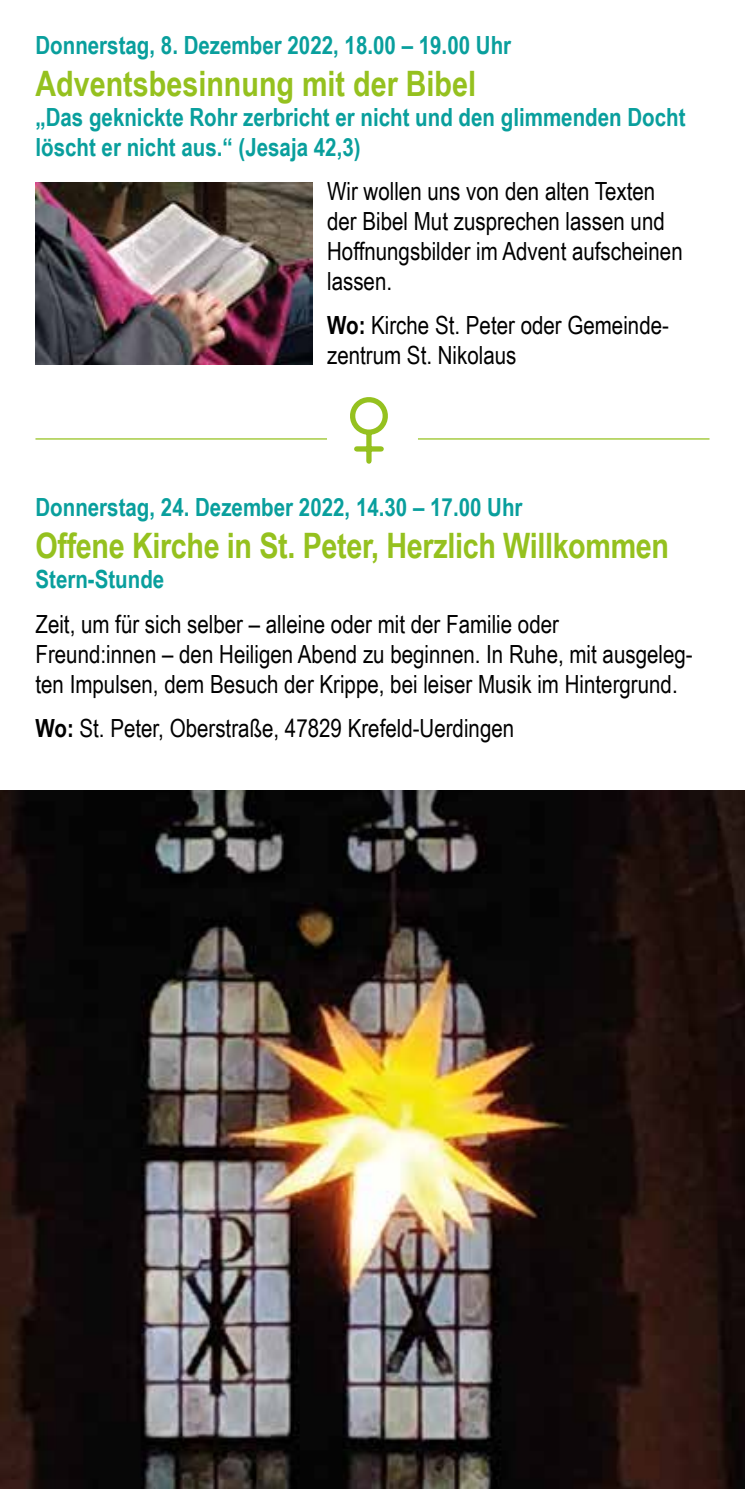
<style>
.page{position:relative;width:745px;height:1489px;background:#fff}
.page>*{position:absolute;margin:0;border:0;box-sizing:border-box;transform-origin:0 0}
.t1{font:700 35px "Arial Narrow";letter-spacing:-.01em;color:#95c11f}
.t2{font:25px/30px "Arial Narrow";color:#000}
.t3{font:700 25px/30px "Arial Narrow";color:#099f9d}
.s1{font-weight:700}
</style>
<div class="page">
<img style="left:0;top:790px;width:744px;height:698px">
<img style="left:35px;top:182px;width:278px;height:182px">
<hr style="left:35px;top:438px;width:292px;height:1px;background:#95c11f">
<svg style="left:350px;top:397px;width:38px;height:67px"></svg>
<hr style="left:417px;top:438px;width:292px;height:1px;background:#95c11f">
<p class="t3" style="left:35px;top:29px;width:477px">Donnerstag, 8. Dezember 2022, 18.00 – 19.00 Uhr</p>
<h1 class="t1" style="left:35px;top:57px;width:442px">Adventsbesinnung mit der Bibel</h1>
<p class="t3" style="left:35px;top:101px;width:651px">„Das geknickte Rohr zerbricht er nicht und den glimmenden Docht löscht er nicht aus.“ (Jesaja 42,3)</p>
<p class="t2" style="left:327px;top:175px;width:357px">Wir wollen uns von den alten Texten der Bibel Mut zusprechen lassen und<br>Hoffnungsbilder im Advent aufscheinen lassen.</p>
<p class="t2" style="left:327px;top:309px;width:343px"><span class="s1">Wo:</span> Kirche St. Peter oder Gemeinde&shy;zentrum St. Nikolaus</p>
<p class="t3" style="left:35px;top:491px;width:488px">Donnerstag, 24. Dezember 2022, 14.30 – 17.00 Uhr</p>
<h1 class="t1" style="left:35px;top:519px;width:634px">Offene Kirche in St. Peter, Herzlich Willkommen</h1>
<p class="t3" style="left:35px;top:563px;width:130px">Stern-Stunde</p>
<p class="t2" style="left:35px;top:607px;width:658px">Zeit, um für sich selber – alleine oder mit der Familie oder<br>Freund:innen – den Heiligen Abend zu beginnen. In Ruhe, mit ausgeleg&shy;ten Impulsen, dem Besuch der Krippe, bei leiser Musik im Hintergrund.</p>
<p class="t2" style="left:35px;top:712px;width:480px"><span class="s1">Wo:</span> St. Peter, Oberstraße, 47829 Krefeld-Uerdingen</p>
</div>
